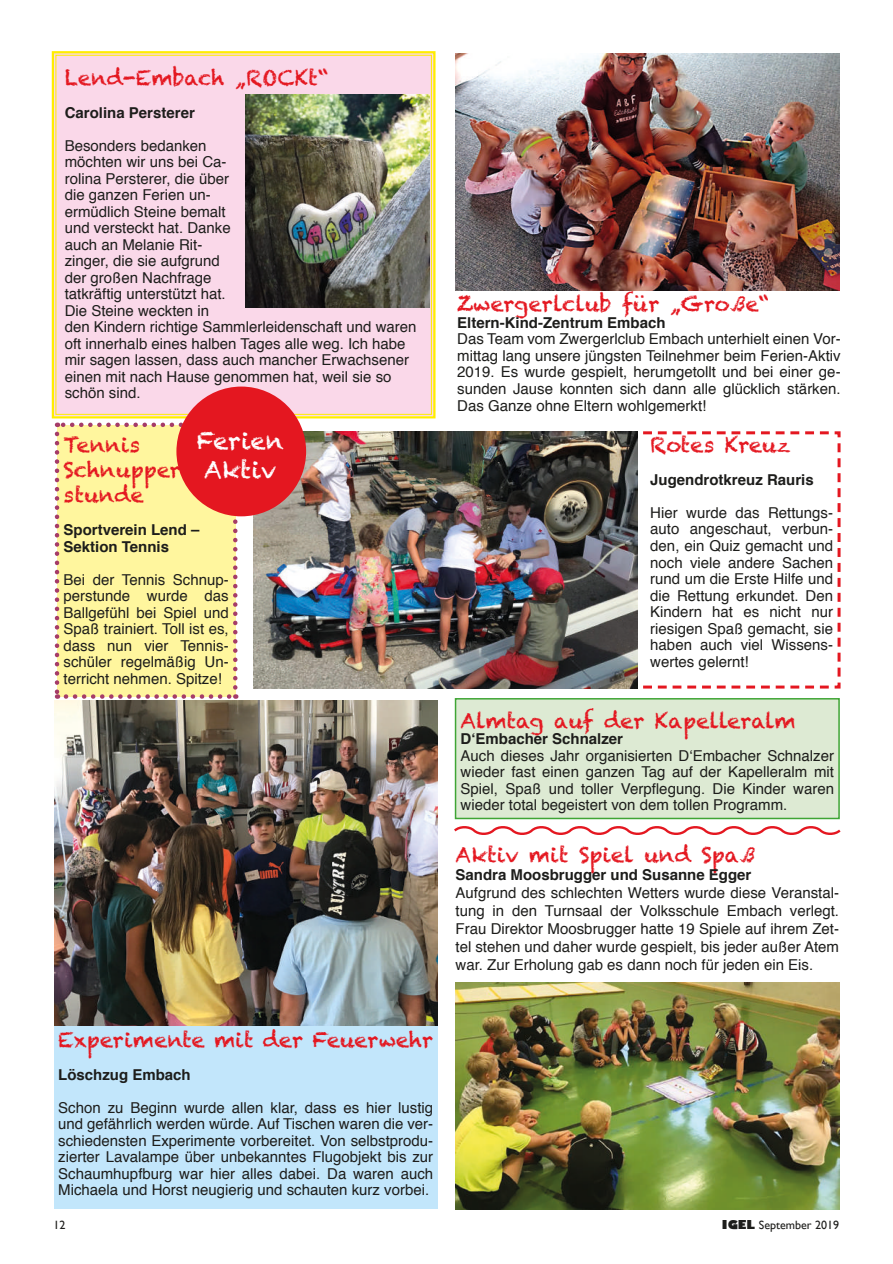
<style>
.page{position:relative;width:893px;height:1264px;background:#fff}
.page>*{position:absolute;margin:0;border:0;box-sizing:border-box;transform-origin:0 0}
.t1{font:24px/28.8px "Chalkduster";color:#fff;text-align:center}
.t2{font:21px/25.2px "Chalkduster";color:#e41720}
.t3{font:15px/16.5px "Helvetica";color:#1d1d1b;text-align:justify}
.t4{font:700 15px/16.5px "Helvetica";color:#1d1d1b}
.t5{font:12px "Gill Sans";color:#1d1d1b}
.s1{font-weight:800}
</style>
<div class="page">
<img style="left:455px;top:982px;width:384px;height:226px">
<img style="left:54px;top:700px;width:383px;height:325px">
<div style="left:54px;top:1025px;width:383px;height:183px;background:#c2e6fb"></div>
<img style="left:455px;top:53px;width:384px;height:238px">
<div style="left:51px;top:51px;width:385px;height:368px;background:#fad8e9"></div>
<div style="left:56px;top:55px;width:376px;height:359px;border:1px solid #ffed00"></div>
<img style="left:246px;top:95px;width:183px;height:212px">
<div style="left:57px;top:425px;width:178px;height:271px;background:#fff69e"></div>
<svg style="left:55px;top:434px;width:4px;height:264px"></svg>
<svg style="left:66px;top:694px;width:170px;height:4px"></svg>
<svg style="left:233px;top:516px;width:4px;height:171px"></svg>
<svg style="left:57px;top:422px;width:125px;height:5px"></svg>
<div style="left:455px;top:698px;width:384px;height:120px;background:#ddead3"></div>
<div style="left:455px;top:698px;width:385px;height:121px;border:2px solid #3fa535"></div>
<svg style="left:630px;top:431px;width:211px;height:258px"></svg>
<img style="left:254px;top:431px;width:383px;height:257px">
<div style="left:176px;top:386px;width:130px;height:130px;background:#e41720;border-radius:50%"></div>
<svg style="left:454px;top:826px;width:387px;height:9px"></svg>
<h2 class="t2" style="left:65px;top:65px;width:265px">Lend-Embach „ROCKt“</h2>
<p class="t4" style="left:65px;top:105px;width:132px">Carolina Persterer</p>
<p class="t3" style="left:65px;top:138px;width:353px;text-align:left">Besonders bedanken<br>möchten wir uns bei Ca-<br>rolina Persterer, die über<br>die ganzen Ferien un-<br>ermüdlich Steine bemalt<br>und versteckt hat. Danke<br>auch an Melanie Rit-<br>zinger, die sie aufgrund<br>der großen Nachfrage<br>tatkräftig unterstützt hat.<br>Die Steine weckten in<br>den Kindern richtige Sammlerleidenschaft und waren oft innerhalb eines halben Tages alle weg. Ich habe mir sagen lassen, dass auch mancher Erwachsener einen mit nach Hause genommen hat, weil sie so schön sind.</p>
<h2 class="t2" style="left:64px;top:432px;width:132px">Tennis<br>Schnupper&shy;stunde</h2>
<p class="t4" style="left:64px;top:523px;width:137px">Sportverein Lend –<br>Sektion Tennis</p>
<p class="t3" style="left:64px;top:572px;width:167px">Bei der Tennis Schnup&shy;perstunde wurde das Ballgefühl bei Spiel und Spaß trainiert. Toll ist es, dass nun vier Tennis&shy;schüler regelmäßig Un&shy;terricht nehmen. Spitze!</p>
<h1 class="t1" style="left:197px;top:426px;width:88px">Ferien<br>Aktiv</h1>
<h2 class="t2" style="left:58px;top:1026px;width:376px">Experimente mit der Feuerwehr</h2>
<p class="t4" style="left:58px;top:1067px;width:134px">Löschzug Embach</p>
<p class="t3" style="left:58px;top:1100px;width:376px">Schon zu Beginn wurde allen klar, dass es hier lustig und gefährlich werden würde. Auf Tischen waren die ver&shy;schiedensten Experimente vorbereitet. Von selbstprodu&shy;zierter Lavalampe über unbekanntes Flugobjekt bis zur Schaumhupfburg war hier alles dabei. Da waren auch Michaela und Horst neugierig und schauten kurz vorbei.</p>
<h2 class="t2" style="left:457px;top:291px;width:313px">Zwergerlclub für „Große“</h2>
<p class="t4" style="left:457px;top:315px;width:210px">Eltern-Kind-Zentrum Embach</p>
<p class="t3" style="left:457px;top:332px;width:385px">Das Team vom Zwergerlclub Embach unterhielt einen Vor&shy;mittag lang unsere jüngsten Teilnehmer beim Ferien-Aktiv 2019. Es wurde gespielt, herumgetollt und bei einer ge&shy;sunden Jause konnten sich dann alle glücklich stärken.<br>Das Ganze ohne Eltern wohlgemerkt!</p>
<h2 class="t2" style="left:650px;top:432px;width:142px">Rotes Kreuz</h2>
<p class="t4" style="left:650px;top:472px;width:165px">Jugendrotkreuz Rauris</p>
<p class="t3" style="left:650px;top:505px;width:184px">Hier wurde das Rettungs&shy;auto angeschaut, verbun&shy;den, ein Quiz gemacht und noch viele andere Sachen rund um die Erste Hilfe und die Rettung erkundet. Den Kindern hat es nicht nur riesigen Spaß gemacht, sie haben auch viel Wissens&shy;wertes gelernt!</p>
<h2 class="t2" style="left:460px;top:707px;width:337px">Almtag auf der Kapelleralm</h2>
<p class="t4" style="left:460px;top:731px;width:164px">D‘Embacher Schnalzer</p>
<p class="t3" style="left:460px;top:748px;width:375px">Auch dieses Jahr organisierten D‘Embacher Schnalzer wieder fast einen ganzen Tag auf der Kapelleralm mit Spiel, Spaß und toller Verpflegung. Die Kinder waren wieder total begeistert von dem tollen Programm.</p>
<h2 class="t2" style="left:455px;top:842px;width:301px">Aktiv mit Spiel und Spaß</h2>
<p class="t4" style="left:455px;top:867px;width:297px">Sandra Moosbrugger und Susanne Egger</p>
<p class="t3" style="left:455px;top:885px;width:385px;line-height:18px">Aufgrund des schlechten Wetters wurde diese Veranstal&shy;tung in den Turnsaal der Volksschule Embach verlegt.<br>Frau Direktor Moosbrugger hatte 19 Spiele auf ihrem Zet&shy;tel stehen und daher wurde gespielt, bis jeder außer Atem war. Zur Erholung gab es dann noch für jeden ein Eis.</p>
<p class="t5" style="left:54px;top:1217px;width:14px">12</p>
<p class="t5" style="left:722px;top:1217px;width:119px"><span class="s1">IGEL</span> September 2019</p>
</div>
